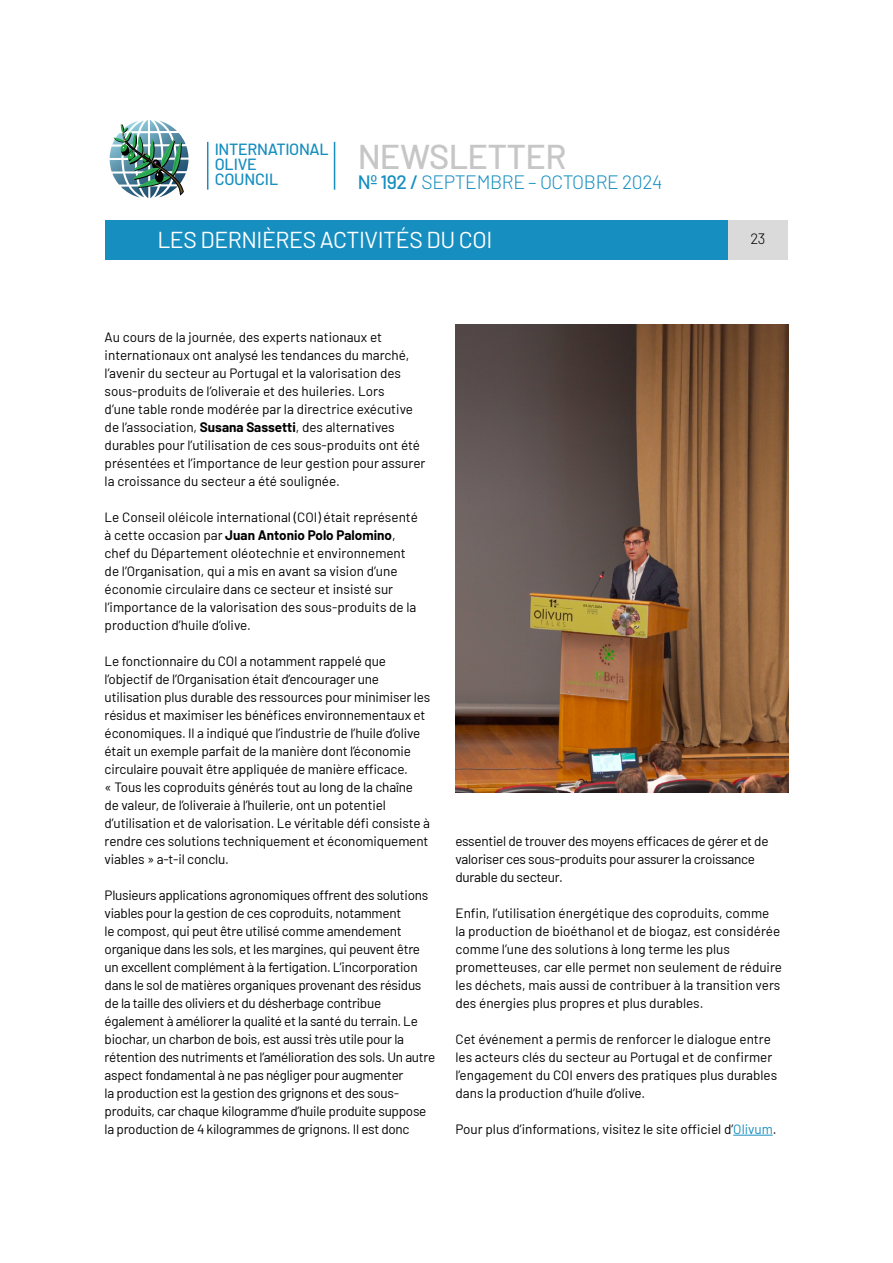
<style>
.page{position:relative;width:893px;height:1263px;background:#fff}
.page>*{position:absolute;margin:0;border:0;box-sizing:border-box;transform-origin:0 0}
.t1{font:500 34.35px "Barlow";letter-spacing:-.02em;color:#c7c6c6}
.t2{font:23.1px "Barlow";letter-spacing:-.02em;color:#fff}
.t3{font:300 19.35px "Barlow";letter-spacing:-.02em;color:#168ec0}
.t4{font:500 16.2px/15px "Barlow";letter-spacing:-.02em;color:#168ec0}
.t5{font:300 15px "Barlow";color:#000}
.t6{font:13.5px/18px "Barlow";letter-spacing:-.01em;color:#000}
.s1{font-weight:500}
.s2{font-weight:700}
.s3{color:#168ec0}
</style>
<div class="page">
<div style="left:728px;top:220px;width:60px;height:40px;background:#dadada"></div>
<img style="left:110px;top:120px;width:78px;height:78px">
<hr style="left:207px;top:142px;width:1px;height:48px;background:#168ec0">
<hr style="left:334px;top:142px;width:1px;height:48px;background:#168ec0">
<div style="left:105px;top:220px;width:623px;height:40px;background:#168ec0"></div>
<img style="left:455px;top:324px;width:333px;height:468px">
<hr style="left:733px;top:1135px;width:40px;height:1px;background:#168ec0">
<p class="t4" style="left:215px;top:140px;width:116px">INTERNATIONAL<br>OLIVE<br>COUNCIL</p>
<h1 class="t1" style="left:358px;top:132px;width:210px">NEWSLETTER</h1>
<h3 class="t3" style="left:358px;top:168px;width:306px"><span class="s1">Nº 192 /</span> SEPTEMBRE – OCTOBRE 2024</h3>
<h2 class="t2" style="left:157px;top:223px;width:336px">LES DERNIÈRES ACTIVITÉS DU COI</h2>
<p class="t5" style="left:750px;top:228px;width:17px">23</p>
<p class="t6" style="left:105px;top:327px;width:322px">Au cours de la journée, des experts nationaux et internationaux ont analysé les tendances du marché, l’avenir du secteur au Portugal et la valorisation des sous-produits de l’oliveraie et des huileries. Lors<br>d’une table ronde modérée par la directrice exécutive de l’association, <span class="s2">Susana Sassetti</span>, des alternatives durables pour l’utilisation de ces sous-produits ont été présentées et l’importance de leur gestion pour assurer la croissance du secteur a été soulignée.</p>
<p class="t6" style="left:105px;top:507px;width:315px">Le Conseil oléicole international (COI) était représenté à cette occasion par <span class="s2">Juan Antonio Polo Palomino</span>, chef du Département oléotechnie et environnement de l’Organisation, qui a mis en avant sa vision d’une économie circulaire dans ce secteur et insisté sur l’importance de la valorisation des sous-produits de la production d’huile d’olive.</p>
<p class="t6" style="left:105px;top:651px;width:327px">Le fonctionnaire du COI a notamment rappelé que l’objectif de l’Organisation était d’encourager une utilisation plus durable des ressources pour minimiser les résidus et maximiser les bénéfices environnementaux et économiques. Il a indiqué que l’industrie de l’huile d’olive était un exemple parfait de la manière dont l’économie circulaire pouvait être appliquée de manière efficace.<br>« Tous les coproduits générés tout au long de la chaîne de valeur, de l’oliveraie à l’huilerie, ont un potentiel d’utilisation et de valorisation. Le véritable défi consiste à rendre ces solutions techniquement et économiquement viables » a-t-il conclu.</p>
<p class="t6" style="left:105px;top:885px;width:332px">Plusieurs applications agronomiques offrent des solutions viables pour la gestion de ces coproduits, notamment<br>le compost, qui peut être utilisé comme amendement organique dans les sols, et les margines, qui peuvent être un excellent complément à la fertigation. L’incorporation dans le sol de matières organiques provenant des résidus de la taille des oliviers et du désherbage contribue également à améliorer la qualité et la santé du terrain. Le biochar, un charbon de bois, est aussi très utile pour la rétention des nutriments et l’amélioration des sols. Un autre aspect fondamental à ne pas négliger pour augmenter<br>la production est la gestion des grignons et des sous&shy;produits, car chaque kilogramme d’huile produite suppose la production de 4 kilogrammes de grignons. Il est donc</p>
<p class="t6" style="left:455px;top:831px;width:315px">essentiel de trouver des moyens efficaces de gérer et de valoriser ces sous-produits pour assurer la croissance durable du secteur.</p>
<p class="t6" style="left:455px;top:903px;width:328px">Enfin, l’utilisation énergétique des coproduits, comme la production de bioéthanol et de biogaz, est considérée comme l’une des solutions à long terme les plus prometteuses, car elle permet non seulement de réduire les déchets, mais aussi de contribuer à la transition vers des énergies plus propres et plus durables.</p>
<p class="t6" style="left:455px;top:1029px;width:323px">Cet événement a permis de renforcer le dialogue entre les acteurs clés du secteur au Portugal et de confirmer l’engagement du COI envers des pratiques plus durables dans la production d’huile d’olive.</p>
<p class="t6" style="left:455px;top:1119px;width:322px">Pour plus d’informations, visitez le site officiel d’<span class="s3">Olivum</span>.</p>
</div>
